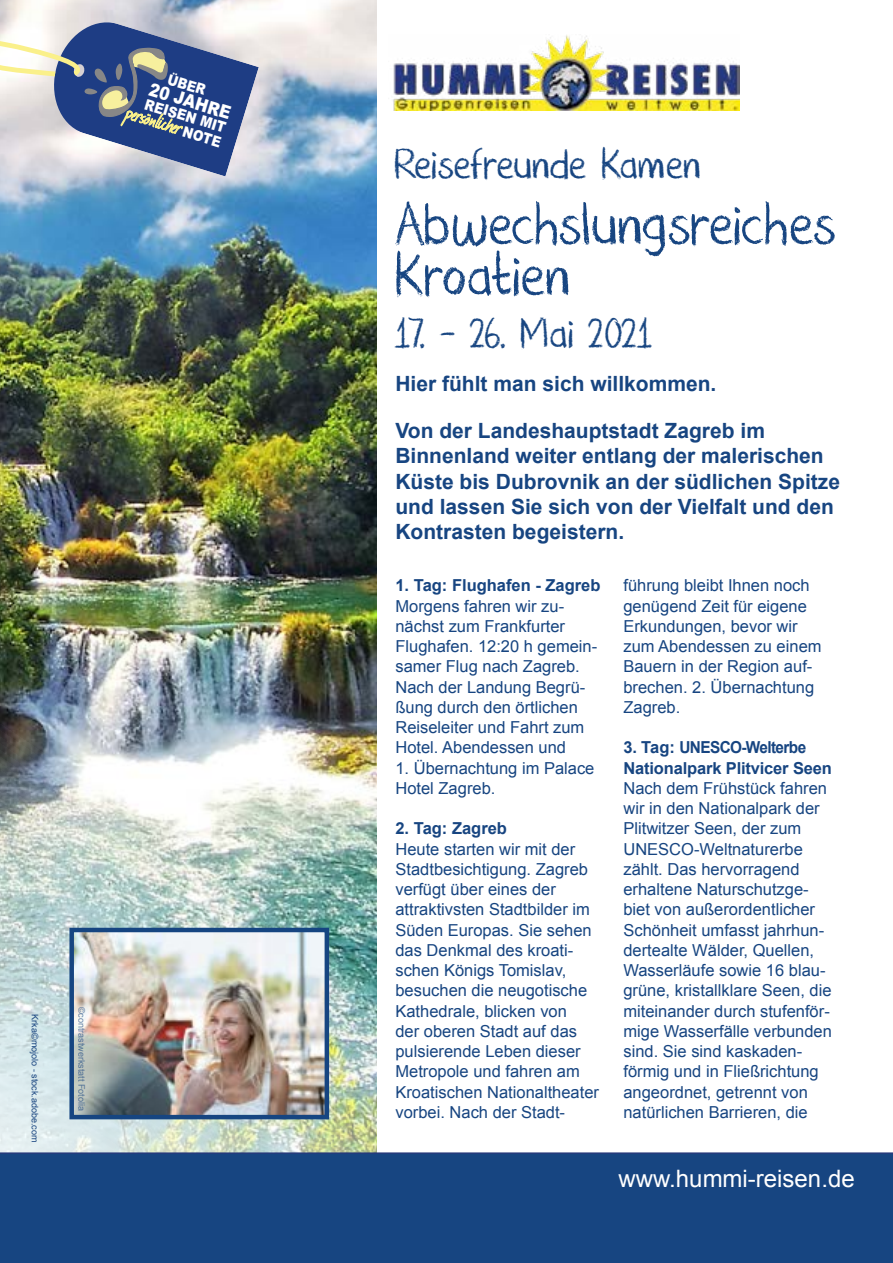
<style>
.page{position:relative;width:893px;height:1263px;background:#fff}
.page>*{position:absolute;margin:0;border:0;box-sizing:border-box;transform-origin:0 0}
.t1{font:67.5px/51px "DK Nouveau Crayon";letter-spacing:-.03em;color:#174581}
.t2{font:48px "DK Nouveau Crayon";letter-spacing:-.035em;color:#174581}
.t3{font:24.75px "Journal";color:#faf08a;scale:.82 1}
.t4{font:24px "Arial";color:#fff}
.t5{font:700 21px/25.2px "Arial";color:#174581}
.t6{font:900 18.15px "Arial";color:#fff;scale:.86 1}
.t7{font:16.5px/20.2px "Arial";color:#174581}
.t8{font:700 16.5px/20.2px "Arial";letter-spacing:-.01em;color:#174581}
.t9{font:900 15px "Arial";color:#fff;scale:.86 1}
.t10{font:900 14.85px "Arial";color:#fff;scale:.86 1}
.t11{font:900 14.7px "Arial";color:#fff;scale:.86 1}
.t12{font:9px "Arial";color:#1a4681}
</style>
<div class="page">
<img style="left:0;top:0;width:376px;height:1152px">
<div style="left:0;top:1152px;width:893px;height:111px;background:#174581"></div>
<img style="left:393px;top:35px;width:347px;height:76px">
<svg style="left:0;top:11px;width:259px;height:165px"></svg>
<img style="left:74px;top:933px;width:250px;height:181px">
<div style="left:69px;top:928px;width:260px;height:191px;border:4px solid #164581"></div>
<p class="t11" style="left:171px;top:69px;width:47px;rotate:17deg">ÜBER</p>
<p class="t6" style="left:154px;top:76px;width:100px;rotate:17deg">20 JAHRE</p>
<p class="t9" style="left:148px;top:93px;width:99px;rotate:17deg">REISEN MIT</p>
<h3 class="t3" style="left:132px;top:95px;width:72px;rotate:17deg">persönlicher</h3>
<p class="t10" style="left:186px;top:120px;width:47px;rotate:17deg">NOTE</p>
<p class="t12" style="left:41px;top:1014px;width:129px;rotate:90deg">Krka©mojolo - stock.adobe.com</p>
<p class="t12" style="left:88px;top:1006px;width:106px;rotate:90deg">©contrastwerkstatt Fotolia</p>
<h2 class="t2" style="left:393px;top:140px;width:309px">Reisefreunde Kamen</h2>
<h1 class="t1" style="left:393px;top:200px;width:445px">Abwechslungsreiches<br>Kroatien</h1>
<h2 class="t2" style="left:393px;top:310px;width:262px">17. - 26. Mai 2021</h2>
<p class="t5" style="left:395px;top:371px;width:322px">Hier fühlt man sich willkommen.</p>
<p class="t5" style="left:395px;top:419px;width:446px">Von der Landeshauptstadt Zagreb im Binnenland weiter entlang der malerischen Küste bis Dubrovnik an der südlichen Spitze und lassen Sie sich von der Vielfalt und den Kontrasten begeistern.</p>
<p class="t8" style="left:395px;top:576px;width:207px">1. Tag: Flughafen - Zagreb</p>
<p class="t7" style="left:395px;top:596px;width:203px">Morgens fahren wir zu&shy;nächst zum Frankfurter<br>Flughafen. 12:20 h gemein&shy;samer Flug nach Zagreb.<br>Nach der Landung Begrü&shy;ßung durch den örtlichen<br>Reiseleiter und Fahrt zum<br>Hotel. Abendessen und</p>
<p class="t7" style="left:395px;top:758px;width:201px">1. Übernachtung im Palace<br>Hotel Zagreb.</p>
<p class="t8" style="left:395px;top:819px;width:113px">2. Tag: Zagreb</p>
<p class="t7" style="left:395px;top:839px;width:205px">Heute starten wir mit der<br>Stadtbesichtigung. Zagreb verfügt über eines der attraktivsten Stadtbilder im<br>Süden Europas. Sie sehen das Denkmal des kroati&shy;schen Königs Tomislav, besuchen die neugotische<br>Kathedrale, blicken von<br>der oberen Stadt auf das pulsierende Leben dieser<br>Metropole und fahren am<br>Kroatischen Nationaltheater vorbei. Nach der Stadt-</p>
<p class="t7" style="left:623px;top:576px;width:200px">führung bleibt Ihnen noch genügend Zeit für eigene<br>Erkundungen, bevor wir zum Abendessen zu einem<br>Bauern in der Region auf&shy;brechen. 2. Übernachtung<br>Zagreb.</p>
<p class="t8" style="left:623px;top:738px;width:210px">3. Tag: UNESCO-Welterbe<br>Nationalpark Plitvicer Seen</p>
<p class="t7" style="left:623px;top:778px;width:210px">Nach dem Frühstück fahren wir in den Nationalpark der<br>Plitwitzer Seen, der zum<br>UNESCO-Weltnaturerbe zählt. Das hervorragend erhaltene Naturschutzge&shy;biet von außerordentlicher<br>Schönheit umfasst jahrhun&shy;dertealte Wälder, Quellen,<br>Wasserläufe sowie 16 blau&shy;grüne, kristallklare Seen, die miteinander durch stufenför&shy;mige Wasserfälle verbunden sind. Sie sind kaskaden&shy;förmig und in Fließrichtung angeordnet, getrennt von natürlichen Barrieren, die</p>
<h3 class="t4" style="left:619px;top:1163px;width:238px">www.hummi-reisen.de</h3>
</div>
